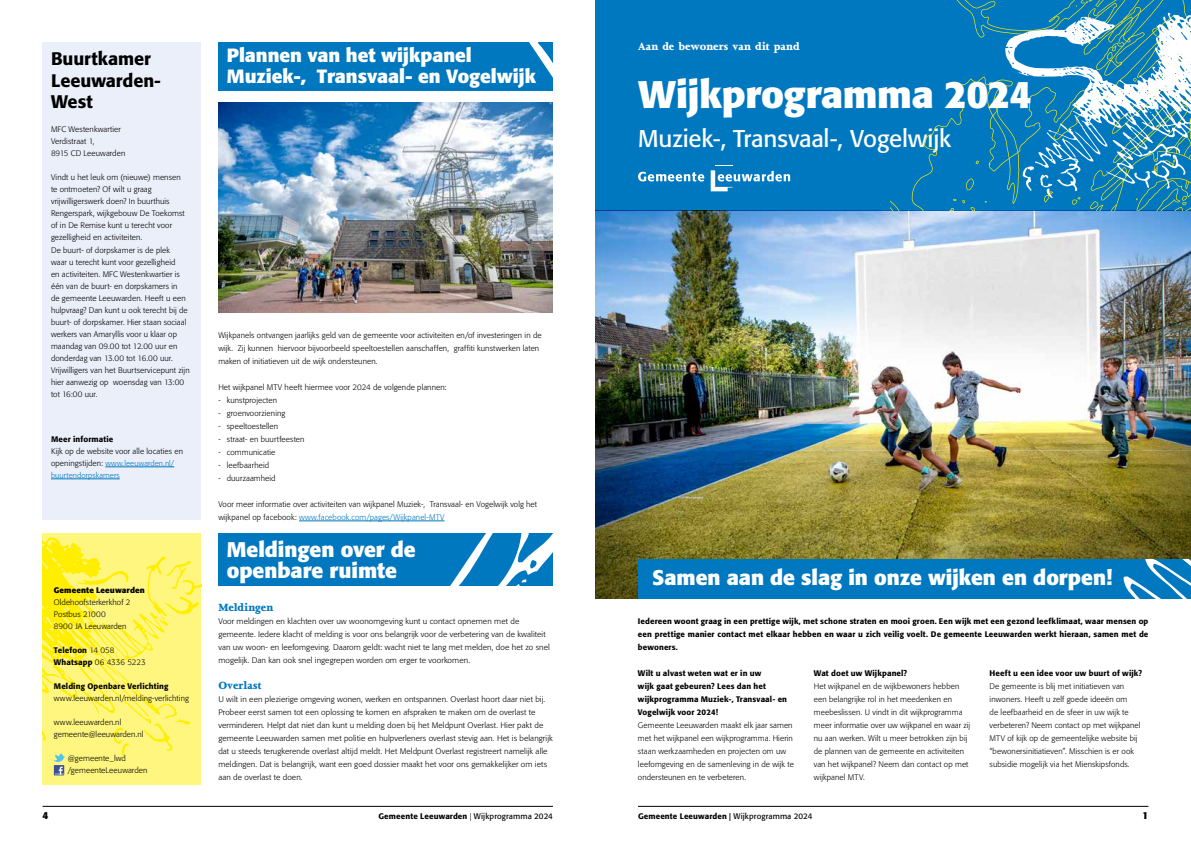
<style>
.page{position:relative;width:1191px;height:842px;background:#fff}
.page>*{position:absolute;margin:0;border:0;box-sizing:border-box;transform-origin:0 0}
.t1{font:700 38px "Formata";letter-spacing:-.01em;color:#fff}
.t2{font:24px "Formata";letter-spacing:-.01em;color:#fff}
.t3{font:700 21px/21px "Formata";letter-spacing:-.005em;color:#fff}
.t4{font:700 19px/21px "Formata";letter-spacing:-.005em;color:#fff}
.t5{font:500 18px/21.6px "Formata";letter-spacing:-.005em;color:#000}
.t6{font:800 12px "Joanna MT Std";color:#fff}
.t7{font:800 12px "Joanna MT Std";letter-spacing:.005em;color:#0078bf}
.t8{font:700 10px "Formata";color:#000}
.t9{font:300 8px/13px "Formata";letter-spacing:.01em;color:#000}
.t10{font:500 8px/13px "Formata";letter-spacing:.015em;color:#000}
.t11{font:700 8px "Formata";letter-spacing:.015em;color:#000}
.t12{font:300 7.8px/12px "Formata";letter-spacing:.015em;color:#0078bf}
.s1{font-size:8px;color:#000}
.s2{font-weight:300}
.s3{color:#0078bf}
.s4{font-weight:400}
</style>
<div class="page">
<hr style="left:638px;top:806px;width:510px;height:1px;background:#000">
<hr style="left:43px;top:806px;width:510px;height:1px;background:#000">
<img style="left:595px;top:210px;width:596px;height:388px">
<div style="left:595px;top:0;width:596px;height:210px;background:#0078bf"></div>
<svg style="left:638px;top:172px;width:66px;height:10px"></svg>
<svg style="left:710px;top:170px;width:80px;height:21px"></svg>
<div style="left:638px;top:559px;width:553px;height:39px;background:#0078bf"></div>
<svg style="left:1123px;top:559px;width:68px;height:39px"></svg>
<div style="left:43px;top:42px;width:158px;height:478px;background:#ebeffa"></div>
<hr style="left:105px;top:467px;width:69px;height:1px;background:#0078bf">
<hr style="left:51px;top:479px;width:69px;height:1px;background:#0078bf">
<img style="left:218px;top:102px;width:335px;height:210px">
<hr style="left:299px;top:521px;width:145px;height:1px;background:#0078bf">
<svg style="left:948px;top:0;width:243px;height:210px"></svg>
<div style="left:218px;top:43px;width:335px;height:48px;background:#0078bf"></div>
<svg style="left:529px;top:43px;width:24px;height:35px"></svg>
<div style="left:43px;top:533px;width:158px;height:252px;background:#fff680"></div>
<svg style="left:43px;top:537px;width:158px;height:238px"></svg>
<div style="left:218px;top:533px;width:335px;height:52px;background:#0078bf"></div>
<svg style="left:451px;top:533px;width:102px;height:52px"></svg>
<h3 class="t5" style="left:51px;top:48px;width:111px">Buurtkamer<br>Leeuwarden-<br>West</h3>
<p class="t9" style="left:51px;top:124px;width:76px;line-height:12px">MFC Westenkwartier<br>Verdistraat 1,<br>8915 CD Leeuwarden</p>
<p class="t9" style="left:51px;top:172px;width:140px;line-height:12px">Vindt u het leuk om (nieuwe) mensen<br>te ontmoeten? Of wilt u graag vrijwilligerswerk doen? In buurthuis Rengerspark, wijkgebouw De Toekomst of in De Remise kunt u terecht voor gezelligheid en activiteiten.<br>De buurt- of dorpskamer is de plek<br>waar u terecht kunt voor gezelligheid<br>en activiteiten. MFC Westenkwartier is één van de buurt- en dorpskamers in<br>de gemeente Leeuwarden. Heeft u een hulpvraag? Dan kunt u ook terecht bij de buurt- of dorpskamer. Hier staan sociaal werkers van Amaryllis voor u klaar op maandag van 09.00 tot 12.00 uur en donderdag van 13.00 tot 16.00 uur.<br>Vrijwilligers van het Buurtservicepunt zijn hier aanwezig op woensdag van 13:00 tot 16:00 uur.</p>
<p class="t10" style="left:51px;top:433px;width:64px">Meer informatie</p>
<p class="t9" style="left:51px;top:445px;width:134px">Kijk op de website voor alle locaties en</p>
<p class="t12" style="left:51px;top:457px;width:125px"><span class="s1">openingstijden:</span> www.leeuwarden.nl/ buurtendorpskamers</p>
<p class="t11" style="left:54px;top:586px;width:92px">Gemeente Leeuwarden</p>
<p class="t9" style="left:54px;top:597px;width:78px;line-height:12px">Oldehoofsterkerkhof 2<br>Postbus 21000<br>8900 JA Leeuwarden</p>
<p class="t10" style="left:54px;top:645px;width:93px;line-height:12px">Telefoon <span class="s2">14 058<br></span>Whatsapp <span class="s2">06 4336 5223</span></p>
<p class="t10" style="left:54px;top:680px;width:116px">Melding Openbare Verlichting</p>
<p class="t9" style="left:54px;top:692px;width:136px">www.leeuwarden.nl/melding-verlichting</p>
<p class="t9" style="left:54px;top:717px;width:91px;line-height:12px">www.leeuwarden.nl gemeente@leeuwarden.nl</p>
<p class="t9" style="left:68px;top:753px;width:81px;line-height:12px">@gemeente_lwd /gemeenteLeeuwarden</p>
<p class="t8" style="left:43px;top:809px;width:7px">4</p>
<h3 class="t4" style="left:227px;top:45px;width:311px">Plannen van het wijkpanel<br>Muziek-, Transvaal- en Vogelwijk</h3>
<p class="t9" style="left:218px;top:329px;width:325px">Wijkpanels ontvangen jaarlijks geld van de gemeente voor activiteiten en/of investeringen in de wijk. Zij kunnen hiervoor bijvoorbeeld speeltoestellen aanschaffen, graffiti kunstwerken laten maken of initiatieven uit de wijk ondersteunen.</p>
<p class="t9" style="left:218px;top:381px;width:230px">Het wijkpanel MTV heeft hiermee voor 2024 de volgende plannen:</p>
<p class="t9" style="left:218px;top:394px;width:60px">- kunstprojecten</p>
<p class="t9" style="left:218px;top:407px;width:68px">- groenvoorziening</p>
<p class="t9" style="left:218px;top:420px;width:61px">- speeltoestellen</p>
<p class="t9" style="left:218px;top:433px;width:88px">- straat- en buurtfeesten</p>
<p class="t9" style="left:218px;top:446px;width:58px">- communicatie</p>
<p class="t9" style="left:218px;top:459px;width:52px">- leefbaarheid</p>
<p class="t9" style="left:218px;top:472px;width:59px">- duurzaamheid</p>
<p class="t9" style="left:218px;top:498px;width:320px">Voor meer informatie over activiteiten van wijkpanel Muziek-, Transvaal- en Vogelwijk volg het wijkpanel op facebook: <span class="s3">www.facebook.com/pages/Wijkpanel-MTV</span></p>
<h3 class="t3" style="left:227px;top:539px;width:190px">Meldingen over de openbare ruimte</h3>
<h3 class="t7" style="left:218px;top:601px;width:56px">Meldingen</h3>
<p class="t9" style="left:218px;top:615px;width:333px">Voor meldingen en klachten over uw woonomgeving kunt u contact opnemen met de gemeente. Iedere klacht of melding is voor ons belangrijk voor de verbetering van de kwaliteit van uw woon- en leefomgeving. Daarom geldt: wacht niet te lang met melden, doe het zo snel mogelijk. Dan kan ook snel ingegrepen worden om erger te voorkomen.</p>
<h3 class="t7" style="left:218px;top:679px;width:45px">Overlast</h3>
<p class="t9" style="left:218px;top:693px;width:336px">U wilt in een plezierige omgeving wonen, werken en ontspannen. Overlast hoort daar niet bij.<br>Probeer eerst samen tot een oplossing te komen en afspraken te maken om de overlast te verminderen. Helpt dat niet dan kunt u melding doen bij het Meldpunt Overlast. Hier pakt de gemeente Leeuwarden samen met politie en hulpverleners overlast stevig aan. Het is belangrijk dat u steeds terugkerende overlast altijd meldt. Het Meldpunt Overlast registreert namelijk alle meldingen. Dat is belangrijk, want een goed dossier maakt het voor ons gemakkelijker om iets aan de overlast te doen.</p>
<h3 class="t6" style="left:638px;top:40px;width:163px">Aan de bewoners van dit pand</h3>
<h1 class="t1" style="left:638px;top:71px;width:395px">Wijkprogramma 2024</h1>
<h2 class="t2" style="left:638px;top:124px;width:315px">Muziek-, Transvaal-, Vogelwijk</h2>
<h3 class="t3" style="left:652px;top:567px;width:461px">Samen aan de slag in onze wijken en dorpen!</h3>
<p class="t10" style="left:638px;top:615px;width:512px;text-align:justify">Iedereen woont graag in een prettige wijk, met schone straten en mooi groen. Een wijk met een gezond leefklimaat, waar mensen op een prettige manier contact met elkaar hebben en waar u zich veilig voelt. De gemeente Leeuwarden werkt hieraan, samen met de bewoners.</p>
<p class="t10" style="left:638px;top:667px;width:151px">Wilt u alvast weten wat er in uw<br>wijk gaat gebeuren? Lees dan het wijkprogramma Muziek-, Transvaal- en<br>Vogelwijk voor 2024!</p>
<p class="t9" style="left:638px;top:719px;width:157px">Gemeente Leeuwarden maakt elk jaar samen met het wijkpanel een wijkprogramma. Hierin staan werkzaamheden en projecten om uw leefomgeving en de samenleving in de wijk te ondersteunen en te verbeteren.</p>
<p class="t10" style="left:814px;top:667px;width:95px">Wat doet uw Wijkpanel?</p>
<p class="t9" style="left:814px;top:680px;width:158px">Het wijkpanel en de wijkbewoners hebben een belangrijke rol in het meedenken en meebeslissen. U vindt in dit wijkprogramma meer informatie over uw wijkpanel en waar zij nu aan werken. Wilt u meer betrokken zijn bij de plannen van de gemeente en activiteiten van het wijkpanel? Neem dan contact op met wijkpanel MTV.</p>
<p class="t10" style="left:989px;top:667px;width:154px">Heeft u een idee voor uw buurt of wijk?</p>
<p class="t9" style="left:989px;top:680px;width:152px">De gemeente is blij met initiatieven van inwoners. Heeft u zelf goede ideeën om<br>de leefbaarheid en de sfeer in uw wijk te verbeteren? Neem contact op met wijkpanel MTV of kijk op de gemeentelijke website bij “bewonersinitiatieven”. Misschien is er ook subsidie mogelijk via het Mienskipsfonds.</p>
<p class="t10" style="left:378px;top:810px;width:176px">Gemeente Leeuwarden <span class="s2">|</span> <span class="s4">Wijkprogramma 2024</span></p>
<p class="t10" style="left:638px;top:810px;width:176px">Gemeente Leeuwarden | <span class="s4">Wijkprogramma 2024</span></p>
<p class="t8" style="left:1142px;top:809px;width:7px">1</p>
</div>
